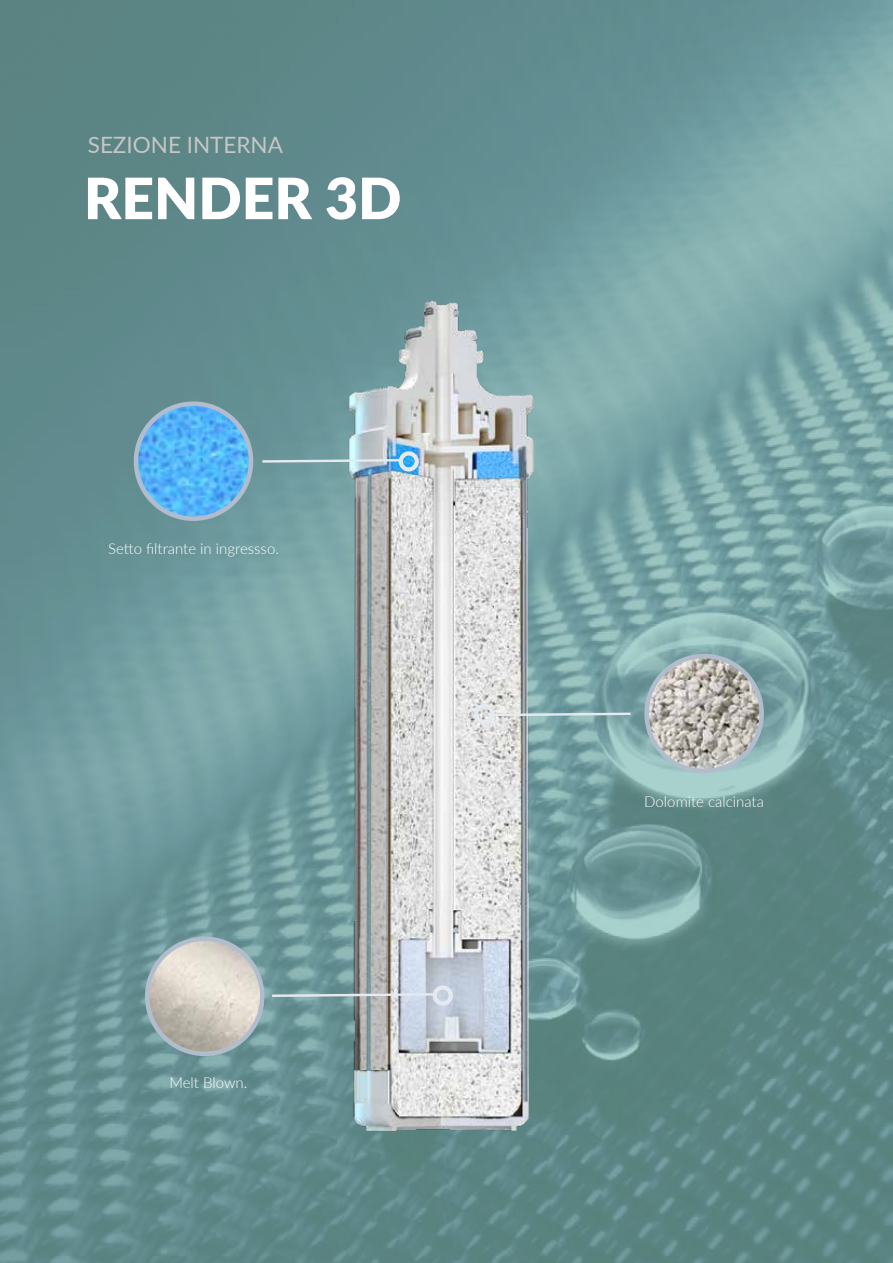
<style>
.page{position:relative;width:893px;height:1263px;background:#fff}
.page>*{position:absolute;margin:0;border:0;box-sizing:border-box;transform-origin:0 0}
.t1{font:900 57px "Lato";color:#fff}
.t2{font:22.5px "Lato";color:#c6c6c6}
.t3{font:300 15px "Lato";color:#fff}
</style>
<div class="page">
<img style="left:0;top:0;width:893px;height:1263px">
<img style="left:332px;top:288px;width:229px;height:861px">
<img style="left:647px;top:656px;width:115px;height:115px;border-radius:58px">
<div style="left:644px;top:654px;width:120px;height:119px;border:4px solid #b1bdcd;border-radius:50%"></div>
<img style="left:147px;top:939px;width:115px;height:115px;border-radius:58px">
<div style="left:145px;top:936px;width:119px;height:120px;border:4px solid #b1bdcd;border-radius:50%"></div>
<img style="left:136px;top:404px;width:115px;height:115px;border-radius:58px">
<div style="left:134px;top:401px;width:119px;height:120px;border:4px solid #b1bdcd;border-radius:50%"></div>
<svg style="left:474px;top:704px;width:157px;height:20px;background:#a1bbbd"></svg>
<svg style="left:262px;top:451px;width:157px;height:20px;background:#89b1c0"></svg>
<svg style="left:272px;top:985px;width:181px;height:21px;background:#9fb3b8"></svg>
<h2 class="t2" style="left:88px;top:129px;width:197px">SEZIONE INTERNA</h2>
<h1 class="t1" style="left:84px;top:155px;width:319px">RENDER 3D</h1>
<p class="t3" style="left:108px;top:538px;width:172px">Setto filtrante in ingressso.</p>
<p class="t3" style="left:169px;top:1072px;width:79px">Melt Blown.</p>
<p class="t3" style="left:644px;top:791px;width:121px">Dolomite calcinata</p>
</div>
